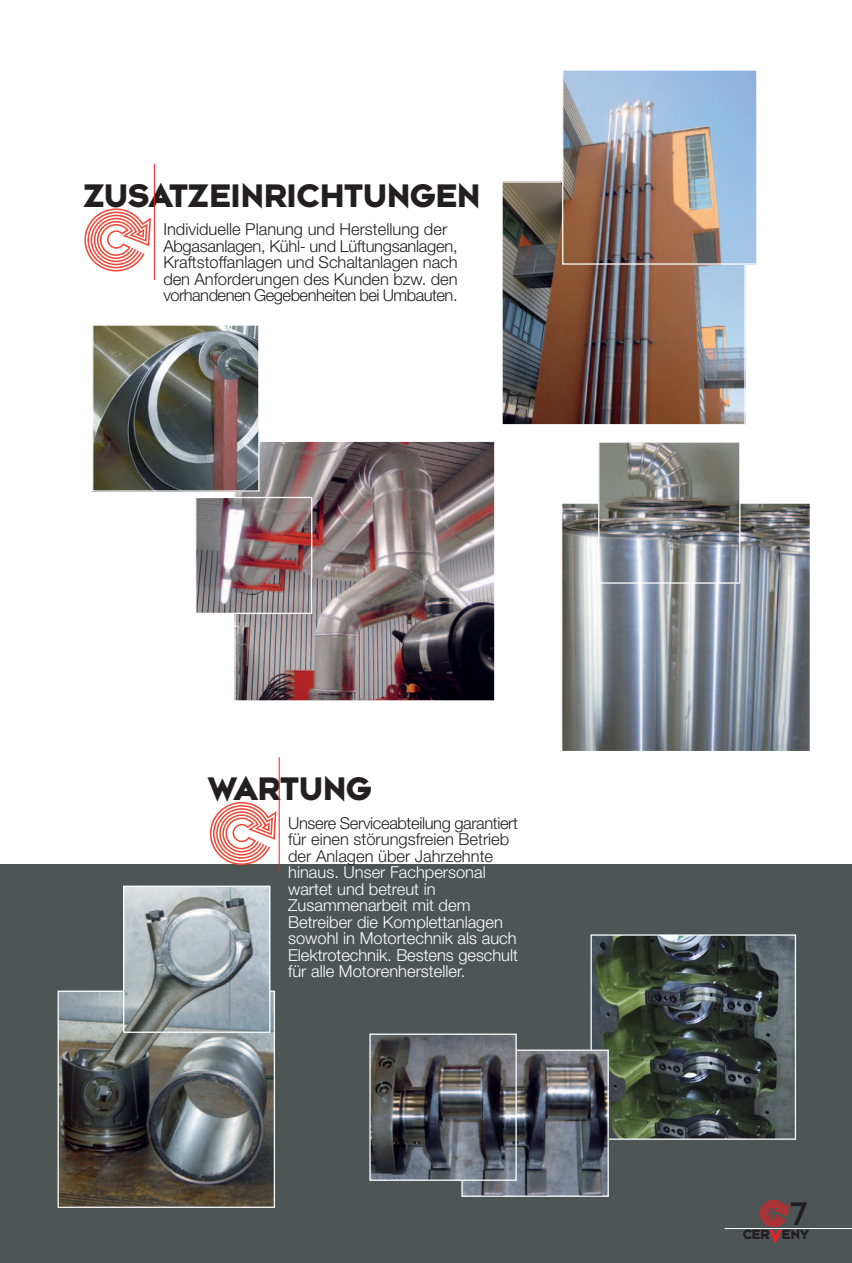
<style>
.page{position:relative;width:852px;height:1263px;background:#fff}
.page>*{position:absolute;margin:0;border:0;box-sizing:border-box;transform-origin:0 0}
.t1{font:700 36px "Bonn";color:#231f20}
.t2{font:300 36px "Bonn";color:#231f20}
.t3{font:300 16.5px/16.5px "Helvetica Neue";letter-spacing:-.005em;color:#231f20}
.t4{font:300 16.5px/16.5px "Helvetica Neue";color:#fff}
.t5{font:700 14.85px "Bonn";letter-spacing:-.01em;color:#231f20}
.s1{font-size:20.55px;color:#ee1d23}
</style>
<div class="page">
<img style="left:503px;top:183px;width:240px;height:240px">
<div style="left:501px;top:181px;width:244px;height:244px;border:1px solid #fff"></div>
<div style="left:0;top:864px;width:851px;height:399px;background:#4e5555"></div>
<img style="left:760px;top:1200px;width:29px;height:26px">
<hr style="left:724px;top:1228px;width:127px;height:1px;background:#fff">
<img style="left:236px;top:443px;width:257px;height:256px">
<div style="left:234px;top:441px;width:261px;height:260px;border:1px solid #fff"></div>
<img style="left:197px;top:499px;width:113px;height:113px">
<div style="left:195px;top:497px;width:117px;height:117px;border:1px solid #fff"></div>
<hr style="left:154px;top:164px;width:1px;height:116px;background:#ee1d23">
<svg style="left:84px;top:208px;width:67px;height:63px"></svg>
<img style="left:564px;top:71px;width:191px;height:192px">
<div style="left:562px;top:69px;width:195px;height:196px;border:1px solid #fff"></div>
<img style="left:563px;top:504px;width:245px;height:246px">
<div style="left:561px;top:502px;width:249px;height:250px;border:1px solid #fff"></div>
<img style="left:600px;top:443px;width:138px;height:139px">
<div style="left:598px;top:441px;width:142px;height:143px;border:1px solid #fff"></div>
<img style="left:60px;top:992px;width:213px;height:214px">
<div style="left:58px;top:990px;width:217px;height:218px;border:1px solid #fff"></div>
<img style="left:125px;top:887px;width:143px;height:144px">
<div style="left:123px;top:885px;width:147px;height:148px;border:1px solid #fff"></div>
<hr style="left:279px;top:757px;width:1px;height:116px;background:#ee1d23">
<svg style="left:210px;top:802px;width:66px;height:63px"></svg>
<img style="left:94px;top:326px;width:163px;height:164px">
<div style="left:92px;top:324px;width:167px;height:168px;border:1px solid #fff"></div>
<img style="left:592px;top:936px;width:201px;height:202px">
<div style="left:590px;top:934px;width:205px;height:206px;border:1px solid #fff"></div>
<img style="left:463px;top:1051px;width:143px;height:144px">
<div style="left:461px;top:1049px;width:147px;height:148px;border:1px solid #fff"></div>
<img style="left:371px;top:1035px;width:143px;height:144px">
<div style="left:369px;top:1033px;width:147px;height:148px;border:1px solid #fff"></div>
<h1 class="t1" style="left:83px;top:183px;width:398px">ZUSATZEINRICHTUNGEN</h1>
<p class="t3" style="left:163px;top:223px;width:295px">Individuelle Planung und Herstellung der Abgasanlagen, Kühl- und Lüftungsanlagen, Kraftstoffanlagen und Schaltanlagen nach den Anforderungen des Kunden bzw. den vorhandenen Gegebenheiten bei Umbauten.</p>
<h1 class="t1" style="left:208px;top:777px;width:165px">WARTUNG</h1>
<p class="t3" style="left:288px;top:816px;width:231px">Unsere Serviceabteilung garantiert für einen störungsfreien Betrieb der Anlagen über Jahrzehnte</p>
<p class="t4" style="left:288px;top:866px;width:231px">hinaus. Unser Fachpersonal wartet und betreut in<br>Zusammenarbeit mit dem<br>Betreiber die Komplettanlagen sowohl in Motortechnik als auch<br>Elektrotechnik. Bestens geschult für alle Motorenhersteller.</p>
<h1 class="t2" style="left:789px;top:1202px;width:19px">7</h1>
<p class="t5" style="left:742px;top:1229px;width:68px">CER<span class="s1">V</span>ENY</p>
</div>
